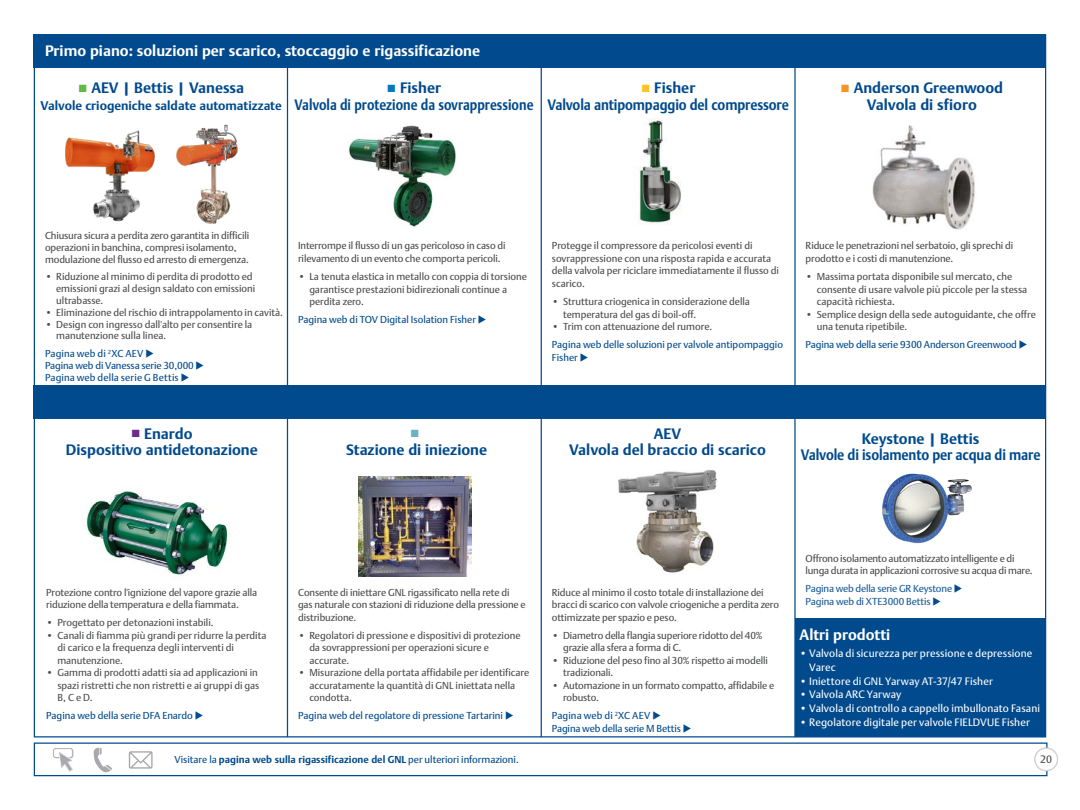
<style>
.page{position:relative;width:1080px;height:810px;background:#fff}
.page>*{position:absolute;margin:0;border:0;box-sizing:border-box;transform-origin:0 0}
.t1{font:700 15px "DTL Argo T";color:#004a8d}
.t2{font:700 15px "DTL Argo T";color:#fff}
.t3{font:700 15px "DTL Argo T";color:#004a8d;scale:.89 1}
.t4{font:700 15px "DTL Argo T";color:#004a8d;scale:.85 1}
.t5{font:700 12.5px "DTL Argo T";color:#004a8d}
.t6{font:12.5px "Wingdings";color:#6cb1bf}
.t7{font:10.62px/13.8px "DTL Argo T";letter-spacing:.01em;color:#fff}
.t8{font:10.62px "DTL Argo T";color:#4b4c4d}
.t9{font:10px/12.5px "DTL Argo T";letter-spacing:-.01em;color:#4b4c4d}
.Differentiator_Box_l{font:10px/12.5px "DTL Argo T";color:#004a8d}
.t10{font:700 10px "DTL Argo T";color:#004a8d}
.t11{font:10px "DTL Argo T";letter-spacing:-.015em;color:#1a5a99}
.s1{color:#60bb46}
.s2{color:#0079c2}
.s3{color:#fec224}
.s4{color:#f79328}
.s5{color:#6e2a8e}
.s6{color:#004a8d}
.s7{font-weight:400}
</style>
<div class="page">
<svg style="left:94px;top:748px;width:18px;height:24px"></svg>
<svg style="left:129px;top:751px;width:24px;height:18px"></svg>
<svg style="left:53px;top:748px;width:21px;height:24px"></svg>
<div style="left:34px;top:742px;width:1014px;height:34px;border:1px solid #004a8d"></div>
<div style="left:1035px;top:748px;width:23px;height:23px;background:#fff;border-radius:50%"></div>
<div style="left:1034px;top:747px;width:24px;height:24px;border:1px solid #d1d2d4;border-radius:50%"></div>
<div style="left:34px;top:34px;width:1012px;height:34px;background:#004a8d"></div>
<div style="left:34px;top:385px;width:1012px;height:34px;background:#004a8d"></div>
<hr style="left:287px;top:414px;width:1px;height:323px;background:#004a8d">
<hr style="left:541px;top:414px;width:1px;height:323px;background:#004a8d">
<hr style="left:794px;top:414px;width:2px;height:323px;background:#004a8d">
<div style="left:795px;top:619px;width:251px;height:118px;background:#004a8d"></div>
<hr style="left:287px;top:67px;width:1px;height:324px;background:#004a8d">
<hr style="left:541px;top:67px;width:1px;height:324px;background:#004a8d">
<hr style="left:794px;top:67px;width:2px;height:324px;background:#004a8d">
<img style="left:638px;top:119px;width:43px;height:104px">
<img style="left:872px;top:125px;width:103px;height:105px">
<img style="left:86px;top:491px;width:144px;height:84px">
<img style="left:349px;top:125px;width:107px;height:102px">
<img style="left:359px;top:476px;width:113px;height:101px">
<img style="left:618px;top:470px;width:99px;height:103px">
<img style="left:883px;top:473px;width:90px;height:71px">
<img style="left:65px;top:130px;width:90px;height:92px">
<img style="left:176px;top:124px;width:62px;height:100px">
<p class="t2" style="left:45px;top:42px;width:437px">Primo piano: soluzioni per scarico, stoccaggio e rigassificazione</p>
<p class="t1" style="left:78px;top:79px;width:168px"><span class="s1">■</span> AEV | Bettis | Vanessa</p>
<p class="t5" style="left:41px;top:98px;width:243px">Valvole criogeniche saldate automatizzate</p>
<p class="t1" style="left:387px;top:79px;width:56px"><span class="s2">■</span> Fisher</p>
<p class="t4" style="left:294px;top:95px;width:283px">Valvola di protezione da sovrappressione</p>
<p class="t1" style="left:641px;top:79px;width:56px"><span class="s3">■</span> Fisher</p>
<p class="t3" style="left:547px;top:95px;width:273px">Valvola antipompaggio del compressore</p>
<p class="t1" style="left:841px;top:79px;width:164px"><span class="s4">■</span> Anderson Greenwood</p>
<p class="t1" style="left:867px;top:95px;width:112px">Valvola di sfioro</p>
<p class="t9" style="left:45px;top:229px;width:206px;line-height:11.9px">Chiusura sicura a perdita zero garantita in difficili operazioni in banchina, compresi isolamento, modulazione del flusso ed arresto di emergenza.</p>
<p class="t9" style="left:56px;top:270px;width:201px;line-height:11.9px;text-indent:-11px">• Riduzione al minimo di perdita di prodotto ed emissioni grazi al design saldato con emissioni ultrabasse.</p>
<p class="t9" style="left:45px;top:306px;width:240px">• Eliminazione del rischio di intrappolamento in cavità.</p>
<p class="t9" style="left:56px;top:318px;width:198px;line-height:11.9px;text-indent:-11px">• Design con ingresso dall'alto per consentire la manutenzione sulla linea.</p>
<p class="Differentiator_Box_l" style="left:45px;top:347px;width:111px">Pagina web di <sup>2</sup>XC AEV ◆</p>
<p class="Differentiator_Box_l" style="left:45px;top:359px;width:161px">Pagina web di Vanessa serie 30,000 ◆</p>
<p class="Differentiator_Box_l" style="left:45px;top:371px;width:146px">Pagina web della serie G Bettis ◆</p>
<p class="t9" style="left:298px;top:240px;width:209px">Interrompe il flusso di un gas pericoloso in caso di rilevamento di un evento che comporta pericoli.</p>
<p class="t9" style="left:309px;top:270px;width:219px;text-indent:-11px">• La tenuta elastica in metallo con coppia di torsione garantisce prestazioni bidirezionali continue a perdita zero.</p>
<p class="Differentiator_Box_l" style="left:298px;top:313px;width:190px">Pagina web di TOV Digital Isolation Fisher ◆</p>
<p class="t1" style="left:131px;top:424px;width:63px"><span class="s5">■</span> Enardo</p>
<p class="t1" style="left:66px;top:441px;width:193px">Dispositivo antidetonazione</p>
<p class="t6" style="left:410px;top:427px;width:11px">■</p>
<p class="t1" style="left:346px;top:441px;width:143px">Stazione di iniezione</p>
<p class="t9" style="left:552px;top:240px;width:229px">Protegge il compressore da pericolosi eventi di sovrappressione con una risposta rapida e accurata della valvola per riciclare immediatamente il flusso di scarico.</p>
<p class="t9" style="left:563px;top:295px;width:188px;text-indent:-11px">• Struttura criogenica in considerazione della temperatura del gas di boil-off.</p>
<p class="t9" style="left:552px;top:320px;width:162px">• Trim con attenuazione del rumore.</p>
<p class="Differentiator_Box_l" style="left:552px;top:338px;width:233px">Pagina web delle soluzioni per valvole antipompaggio<br>Fisher ◆</p>
<p class="t9" style="left:806px;top:240px;width:209px">Riduce le penetrazioni nel serbatoio, gli sprechi di prodotto e i costi di manutenzione.</p>
<p class="t9" style="left:817px;top:270px;width:212px;text-indent:-11px">• Massima portata disponibile sul mercato, che consente di usare valvole più piccole per la stessa capacità richiesta.</p>
<p class="t9" style="left:817px;top:308px;width:221px;text-indent:-11px">• Semplice design della sede autoguidante, che offre una tenuta ripetibile.</p>
<p class="Differentiator_Box_l" style="left:806px;top:338px;width:223px">Pagina web della serie 9300 Anderson Greenwood ◆</p>
<p class="t1" style="left:654px;top:424px;width:29px">AEV</p>
<p class="t1" style="left:569px;top:441px;width:198px">Valvola del braccio di scarico</p>
<p class="t1" style="left:862px;top:430px;width:119px">Keystone | Bettis</p>
<p class="t3" style="left:801px;top:446px;width:271px">Valvole di isolamento per acqua di mare</p>
<p class="t9" style="left:46px;top:586px;width:213px">Protezione contro l'ignizione del vapore grazie alla riduzione della temperatura e della fiammata.</p>
<p class="t9" style="left:46px;top:616px;width:169px">• Progettato per detonazioni instabili.</p>
<p class="t9" style="left:58px;top:629px;width:211px;text-indent:-11px">• Canali di fiamma più grandi per ridurre la perdita di carico e la frequenza degli interventi di manutenzione.</p>
<p class="t9" style="left:58px;top:666px;width:203px;text-indent:-11px">• Gamma di prodotti adatti sia ad applicazioni in spazi ristretti che non ristretti e ai gruppi di gas<br>B, C e D.</p>
<p class="Differentiator_Box_l" style="left:46px;top:709px;width:159px">Pagina web della serie DFA Enardo ◆</p>
<p class="t9" style="left:298px;top:586px;width:229px">Consente di iniettare GNL rigassificato nella rete di gas naturale con stazioni di riduzione della pressione e distribuzione.</p>
<p class="t9" style="left:309px;top:629px;width:213px;text-indent:-11px">• Regolatori di pressione e dispositivi di protezione da sovrappressioni per operazioni sicure e accurate.</p>
<p class="t9" style="left:309px;top:666px;width:222px;text-indent:-11px">• Misurazione della portata affidabile per identificare accuratamente la quantità di GNL iniettata nella condotta.</p>
<p class="Differentiator_Box_l" style="left:298px;top:709px;width:217px">Pagina web del regolatore di pressione Tartarini ◆</p>
<p class="t9" style="left:552px;top:586px;width:229px">Riduce al minimo il costo totale di installazione dei bracci di scarico con valvole criogeniche a perdita zero ottimizzate per spazio e peso.</p>
<p class="t9" style="left:563px;top:629px;width:201px;text-indent:-11px">• Diametro della flangia superiore ridotto del 40% grazie alla sfera a forma di C.</p>
<p class="t9" style="left:563px;top:654px;width:206px;text-indent:-11px">• Riduzione del peso fino al 30% rispetto ai modelli tradizionali.</p>
<p class="t9" style="left:563px;top:679px;width:213px;text-indent:-11px">• Automazione in un formato compatto, affidabile e robusto.</p>
<p class="Differentiator_Box_l" style="left:552px;top:709px;width:111px">Pagina web di <sup>2</sup>XC AEV ◆</p>
<p class="Differentiator_Box_l" style="left:552px;top:722px;width:141px">Pagina web della serie M Bettis ◆</p>
<p class="t9" style="left:806px;top:552px;width:228px">Offrono isolamento automatizzato intelligente e di lunga durata in applicazioni corrosive su acqua di mare.</p>
<p class="t11" style="left:806px;top:583px;width:159px">Pagina web della serie GR Keystone <span class="s6">◆</span></p>
<p class="t11" style="left:806px;top:595px;width:137px">Pagina web di XTE3000 Bettis <span class="s6">◆</span></p>
<p class="t2" style="left:800px;top:625px;width:92px">Altri prodotti</p>
<p class="t7" style="left:809px;top:646px;width:225px;text-indent:-10px">• Valvola di sicurezza per pressione e depressione<br>Varec</p>
<p class="t7" style="left:800px;top:674px;width:195px">• Iniettore di GNL Yarway AT-37/47 Fisher</p>
<p class="t7" style="left:800px;top:688px;width:103px">• Valvola ARC Yarway</p>
<p class="t7" style="left:800px;top:701px;width:242px">• Valvola di controllo a cappello imbullonato Fasani</p>
<p class="t7" style="left:800px;top:715px;width:232px">• Regolatore digitale per valvole FIELDVUE Fisher</p>
<p class="t10" style="left:174px;top:754px;width:346px"><span class="s7">Visitare la</span> pagina web sulla rigassificazione del GNL <span class="s7">per ulteriori informazioni.</span></p>
<p class="t8" style="left:1040px;top:753px;width:13px">20</p>
</div>
